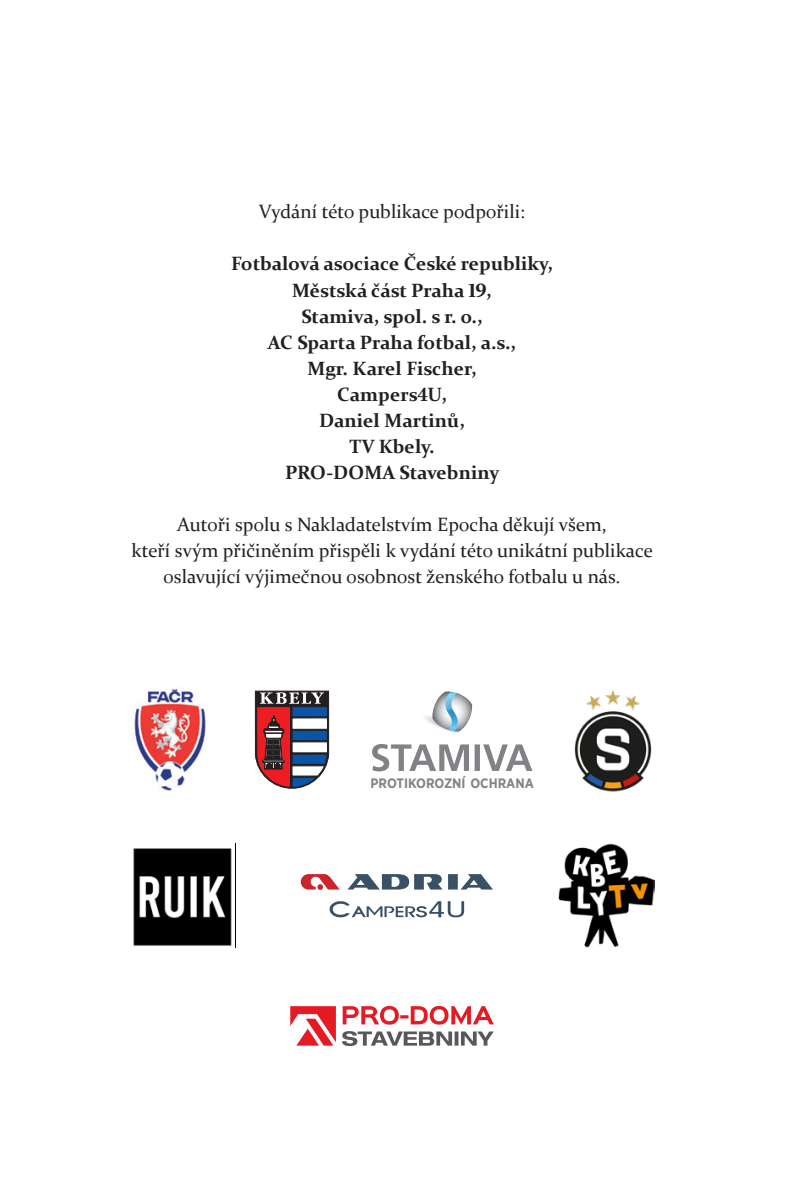
<style>
.page{position:relative;width:794px;height:1191px;background:#fff}
.page>*{position:absolute;margin:0;border:0;box-sizing:border-box;transform-origin:0 0}
.TEXT{font:19.25px "Constantia";color:#231f20}
.TEXT-2{font:700 19.25px "Constantia";color:#231f20}
.zápas_kur{font:700 13.65px "Gotham Narrow";color:#818585}
</style>
<div class="page">
<img style="left:134px;top:688px;width:72px;height:103px">
<svg style="left:301px;top:874px;width:39px;height:16px"></svg>
<svg style="left:348px;top:874px;width:145px;height:15px"></svg>
<svg style="left:329px;top:901px;width:135px;height:16px"></svg>
<img style="left:558px;top:843px;width:96px;height:104px">
<img style="left:574px;top:690px;width:78px;height:101px">
<svg style="left:255px;top:691px;width:74px;height:97px"></svg>
<img style="left:133px;top:848px;width:99px;height:98px">
<img style="left:424px;top:705px;width:49px;height:28px">
<svg style="left:432px;top:691px;width:40px;height:40px"></svg>
<svg style="left:372px;top:744px;width:160px;height:27px"></svg>
<svg style="left:290px;top:1006px;width:46px;height:39px"></svg>
<svg style="left:343px;top:1006px;width:151px;height:18px"></svg>
<svg style="left:342px;top:1031px;width:152px;height:15px"></svg>
<p class="TEXT" style="left:259px;top:199px;width:268px">Vydání této publikace podpořili:</p>
<p class="TEXT-2" style="left:231px;top:251px;width:323px">Fotbalová asociace České republiky,</p>
<p class="TEXT-2" style="left:292px;top:277px;width:201px">Městská část Praha 19,</p>
<p class="TEXT-2" style="left:301px;top:303px;width:183px">Stamiva, spol. s r. o.,</p>
<p class="TEXT-2" style="left:268px;top:329px;width:250px">AC Sparta Praha fotbal, a.s.,</p>
<p class="TEXT-2" style="left:307px;top:355px;width:170px">Mgr. Karel Fischer,</p>
<p class="TEXT-2" style="left:337px;top:381px;width:111px">Campers4U,</p>
<p class="TEXT-2" style="left:319px;top:407px;width:147px">Daniel Martinů,</p>
<p class="TEXT-2" style="left:349px;top:433px;width:87px">TV Kbely.</p>
<p class="TEXT-2" style="left:285px;top:459px;width:215px">PRO-DOMA Stavebniny</p>
<p class="TEXT" style="left:177px;top:511px;width:431px">Autoři spolu s Nakladatelstvím Epocha děkují všem,</p>
<p class="TEXT" style="left:132px;top:537px;width:523px">kteří svým přičiněním přispěli k vydání této unikátní publikace</p>
<p class="TEXT" style="left:163px;top:563px;width:458px">oslavující výjimečnou osobnost ženského fotbalu u nás.</p>
<p class="zápas_kur" style="left:370px;top:774px;width:165px">PROTIKOROZNÍ OCHRANA</p>
</div>
